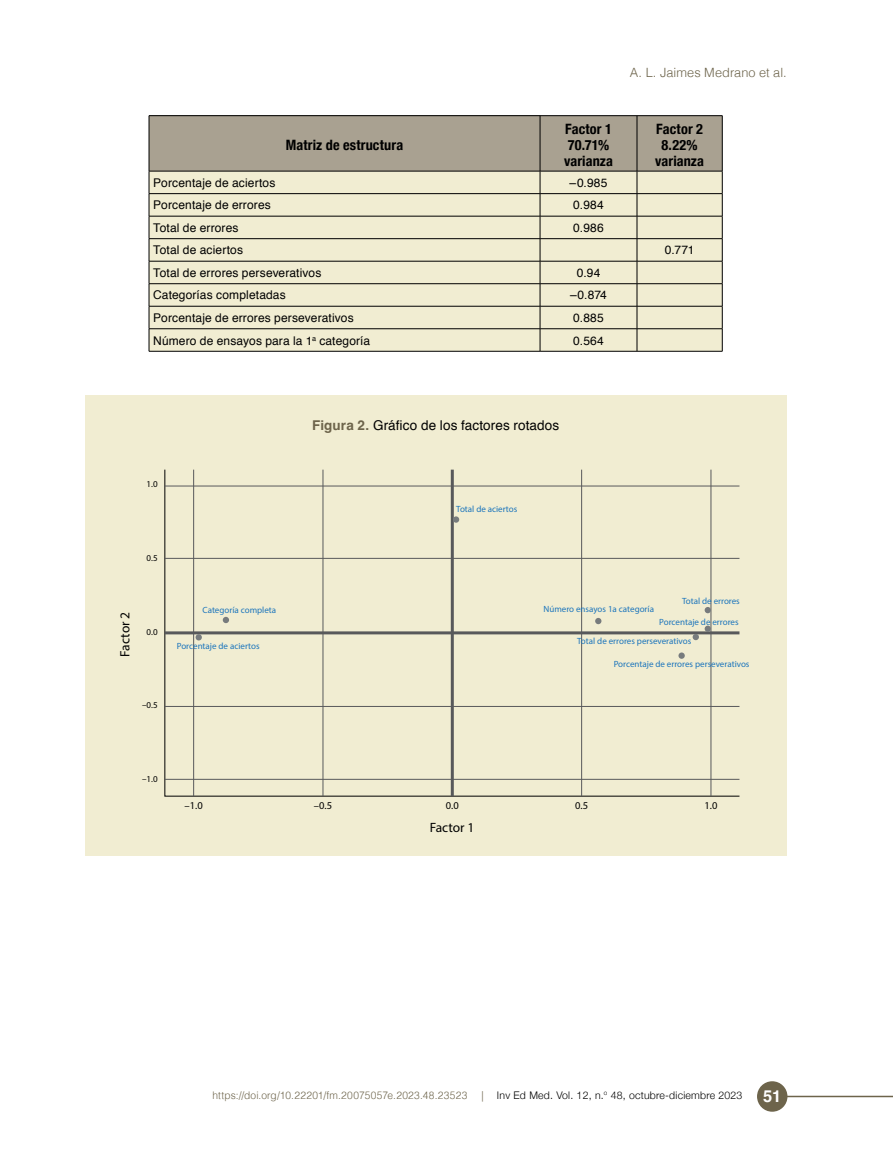
<style>
.page{position:relative;width:893px;height:1149px;background:#fff}
.page>*{position:absolute;margin:0;border:0;box-sizing:border-box;transform-origin:0 0}
.t1{font:700 16.5px "Helvetica";color:#fff}
.t2{font:700 condensed 14.25px/15.8px "Helvetica Neue";letter-spacing:.01em;color:#000}
.t3{font:13.5px "Helvetica";letter-spacing:.005em;color:#000}
.t4{font:13.5px "Myriad Pro";color:#000}
.t5{font:300 12.75px "Helvetica";letter-spacing:.005em;color:#6d644b}
.t6{font:12px "Helvetica";letter-spacing:.01em;color:#000}
.t7{font:300 10.5px "Helvetica";letter-spacing:.02em;color:#6d644b}
.t8{font:300 10.5px "Helvetica Neue";letter-spacing:.02em;color:#000}
.t9{font:10.5px "Myriad Pro";color:#000}
.t10{font:9px "Myriad Pro";color:#1c75bc}
.t11{font:9px "Myriad Pro";color:#000}
.s1{font-weight:700;color:#6d644b}
</style>
<div class="page">
<svg style="left:757px;top:1080px;width:30px;height:31px"></svg>
<div style="left:758px;top:1081px;width:29px;height:29px;background:#6d644b;border-radius:50%"></div>
<hr style="left:786px;top:1095px;width:107px;height:1px;background:#6d644b">
<div style="left:149px;top:116px;width:391px;height:55px;background:#a9a191"></div>
<div style="left:150px;top:172px;width:390px;height:179px;background:#f1edd2"></div>
<hr style="left:149px;top:171px;width:391px;height:1px;background:#000">
<hr style="left:149px;top:193px;width:391px;height:1px;background:#000">
<hr style="left:149px;top:216px;width:391px;height:1px;background:#000">
<hr style="left:149px;top:238px;width:391px;height:1px;background:#000">
<hr style="left:149px;top:261px;width:391px;height:1px;background:#000">
<hr style="left:149px;top:283px;width:391px;height:1px;background:#000">
<hr style="left:149px;top:306px;width:391px;height:1px;background:#000">
<hr style="left:149px;top:328px;width:391px;height:1px;background:#000">
<hr style="left:149px;top:115px;width:391px;height:1px;background:#000">
<hr style="left:149px;top:116px;width:1px;height:55px;background:#000">
<hr style="left:540px;top:115px;width:97px;height:1px;background:#000">
<hr style="left:637px;top:115px;width:85px;height:1px;background:#000">
<svg style="left:149px;top:171px;width:1px;height:180px"></svg>
<svg style="left:540px;top:116px;width:183px;height:235px"></svg>
<hr style="left:149px;top:351px;width:391px;height:1px;background:#000">
<hr style="left:540px;top:351px;width:97px;height:1px;background:#000">
<hr style="left:637px;top:351px;width:85px;height:1px;background:#000">
<div style="left:85px;top:395px;width:701px;height:460px;background:#f1edd2"></div>
<svg style="left:164px;top:469px;width:576px;height:327px"></svg>
<hr style="left:165px;top:778px;width:574px;height:1px;background:#58595b">
<hr style="left:165px;top:706px;width:574px;height:1px;background:#58595b">
<hr style="left:165px;top:558px;width:574px;height:1px;background:#58595b">
<hr style="left:165px;top:631px;width:574px;height:3px;background:#58595b">
<hr style="left:165px;top:485px;width:574px;height:1px;background:#58595b">
<hr style="left:193px;top:469px;width:1px;height:326px;background:#58595b">
<hr style="left:323px;top:469px;width:1px;height:326px;background:#58595b">
<hr style="left:451px;top:469px;width:3px;height:326px;background:#58595b">
<hr style="left:581px;top:469px;width:1px;height:326px;background:#58595b">
<hr style="left:711px;top:469px;width:1px;height:326px;background:#58595b">
<div style="left:223px;top:616px;width:6px;height:7px;background:#777b7d;border-radius:50%"></div>
<svg style="left:453px;top:516px;width:6px;height:6px"></svg>
<div style="left:595px;top:617px;width:6px;height:7px;background:#777b7d;border-radius:50%"></div>
<div style="left:705px;top:606px;width:6px;height:7px;background:#777b7d;border-radius:50%"></div>
<svg style="left:705px;top:625px;width:6px;height:6px"></svg>
<div style="left:693px;top:633px;width:6px;height:7px;background:#777b7d;border-radius:50%"></div>
<div style="left:678px;top:652px;width:7px;height:6px;background:#777b7d;border-radius:50%"></div>
<svg style="left:196px;top:634px;width:6px;height:6px"></svg>
<p class="t2" style="left:286px;top:136px;width:119px">Matriz de estructura</p>
<p class="t5" style="left:630px;top:61px;width:158px">A. L. Jaimes Medrano et al.</p>
<p class="t2" style="left:564px;top:120px;width:50px">Factor 1<br>70.71% varianza</p>
<p class="t2" style="left:655px;top:120px;width:50px;text-align:center">Factor 2<br>8.22% varianza</p>
<p class="t6" style="left:153px;top:173px;width:124px">Porcentaje de aciertos</p>
<p class="t6" style="left:569px;top:173px;width:40px">–0.985</p>
<p class="t6" style="left:153px;top:196px;width:119px">Porcentaje de errores</p>
<p class="t6" style="left:573px;top:196px;width:32px">0.984</p>
<p class="t6" style="left:153px;top:218px;width:87px">Total de errores</p>
<p class="t6" style="left:573px;top:218px;width:32px">0.986</p>
<p class="t6" style="left:153px;top:241px;width:91px">Total de aciertos</p>
<p class="t6" style="left:665px;top:241px;width:31px">0.771</p>
<p class="t6" style="left:153px;top:263px;width:170px">Total de errores perseverativos</p>
<p class="t6" style="left:577px;top:263px;width:25px">0.94</p>
<p class="t6" style="left:153px;top:286px;width:134px">Categorías completadas</p>
<p class="t6" style="left:570px;top:286px;width:38px">–0.874</p>
<p class="t6" style="left:153px;top:308px;width:202px">Porcentaje de errores perseverativos</p>
<p class="t6" style="left:573px;top:308px;width:32px">0.885</p>
<p class="t6" style="left:153px;top:331px;width:218px">Número de ensayos para la 1<sup>a</sup> categoría</p>
<p class="t6" style="left:573px;top:331px;width:32px">0.564</p>
<p class="t11" style="left:147px;top:478px;width:13px">1.0</p>
<p class="t11" style="left:147px;top:552px;width:13px">0.5</p>
<p class="t4" style="left:117px;top:656px;width:46px;rotate:-90deg">Factor 2</p>
<p class="t11" style="left:147px;top:625px;width:13px">0.0</p>
<p class="t11" style="left:142px;top:699px;width:17px">–0.5</p>
<p class="t3" style="left:312px;top:414px;width:249px"><span class="s1">Figura 2.</span> Gráfico de los factores rotados</p>
<p class="t10" style="left:456px;top:503px;width:63px">Total de aciertos</p>
<p class="t10" style="left:682px;top:594px;width:59px">Total de errores</p>
<p class="t10" style="left:659px;top:616px;width:81px">Porcentaje de errores</p>
<p class="t10" style="left:203px;top:603px;width:75px">Categoría completa</p>
<p class="t10" style="left:543px;top:603px;width:112px">Número ensayos 1a categoría</p>
<p class="t10" style="left:177px;top:640px;width:84px">Porcentaje de aciertos</p>
<p class="t10" style="left:577px;top:634px;width:116px">Total de errores perseverativos</p>
<p class="t10" style="left:614px;top:658px;width:137px">Porcentaje de errores perseverativos</p>
<p class="t11" style="left:142px;top:772px;width:17px">–1.0</p>
<p class="t9" style="left:185px;top:799px;width:20px">–1.0</p>
<p class="t9" style="left:314px;top:799px;width:20px">–0.5</p>
<p class="t9" style="left:446px;top:799px;width:14px">0.0</p>
<p class="t9" style="left:575px;top:799px;width:14px">0.5</p>
<p class="t9" style="left:704px;top:799px;width:14px">1.0</p>
<p class="t4" style="left:430px;top:818px;width:46px">Factor 1</p>
<p class="t7" style="left:213px;top:1085px;width:256px">https://doi.org/10.22201/fm.20075057e.2023.48.23523</p>
<p class="t7" style="left:481px;top:1085px;width:4px">|</p>
<p class="t8" style="left:497px;top:1086px;width:247px">Inv Ed Med. Vol. 12, n.<sup>o</sup> 48, octubre-diciembre 2023</p>
<h1 class="t1" style="left:763px;top:1085px;width:20px">51</h1>
</div>
